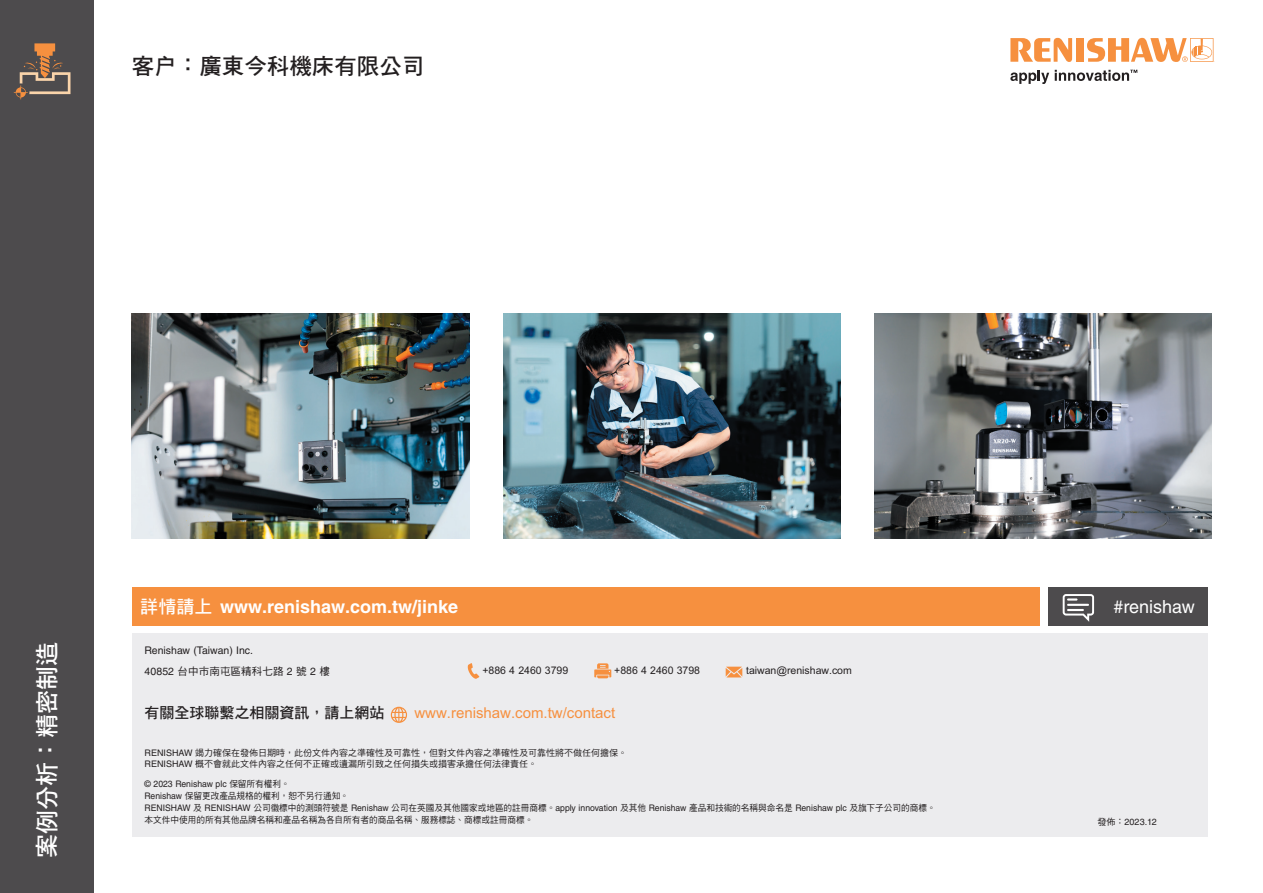
<style>
.page{position:relative;width:1263px;height:893px;background:#fff}
.page>*{position:absolute;margin:0;border:0;box-sizing:border-box;transform-origin:0 0}
.t1{font:24px "DF Hei HK W7";color:#fff}
.t2{font:22.5px "DF Hei HK W7";color:#231f20}
.t3{font:700 18px "Helvetica LT Std";color:#fff}
.t4{font:18px "Helvetica LT Std";color:#fff}
.t5{font:700 15px "M Hei HKS";color:#f6903f}
.t6{font:15px "DF Hei HK W7";color:#231f20}
.t7{font:500 10.5px "M Hei HKS";color:#231f20}
.t8{font:10.5px "Helvetica LT Std";color:#231f20}
.t9{font:10.5px "DF Hei HK W5";letter-spacing:.01em;color:#231f20}
.t10{font:9px "Helvetica LT Std";color:#231f20;scale:.96 1}
.t11{font:9px/10.8px "DF Hei HK W5";color:#231f20}
.t12{font:9px "DF Hei HK W5";color:#231f20;scale:.96 1}
.t13{font:9px "Helvetica LT Std";color:#231f20}
.s1{font-family:"DF Hei HK W7";font-weight:400}
.s2{font-family:"Helvetica LT Std"}
.s3{font-family:"DF Hei HK W5"}
</style>
<div class="page">
<img style="left:132px;top:314px;width:337px;height:224px">
<img style="left:503px;top:314px;width:337px;height:224px">
<img style="left:874px;top:314px;width:338px;height:224px">
<svg style="left:1010px;top:70px;width:39px;height:14px"></svg>
<svg style="left:1010px;top:38px;width:62px;height:24px"></svg>
<div style="left:1076px;top:38px;width:8px;height:24px;background:#f6903f"></div>
<svg style="left:1087px;top:38px;width:126px;height:24px"></svg>
<svg style="left:1055px;top:70px;width:82px;height:11px"></svg>
<div style="left:0;top:0;width:94px;height:893px;background:#4d4b4d"></div>
<svg style="left:14px;top:43px;width:56px;height:56px"></svg>
<div style="left:132px;top:633px;width:1076px;height:203px;background:#ececee"></div>
<div style="left:132px;top:588px;width:907px;height:38px;background:#f6903f"></div>
<div style="left:1048px;top:588px;width:160px;height:38px;background:#4d4b4d"></div>
<svg style="left:1063px;top:594px;width:31px;height:28px"></svg>
<svg style="left:594px;top:663px;width:17px;height:15px"></svg>
<svg style="left:468px;top:663px;width:11px;height:16px"></svg>
<svg style="left:726px;top:667px;width:16px;height:10px"></svg>
<svg style="left:391px;top:707px;width:16px;height:16px"></svg>
<h2 class="t2" style="left:132px;top:54px;width:294px">客户：廣東今科機床有限公司</h2>
<h1 class="t1" style="left:34px;top:858px;width:217px;rotate:-90deg">案例分析：精密制造</h1>
<h3 class="t3" style="left:140px;top:596px;width:319px"><span class="s1">詳情請上</span> www.renishaw.com.tw/jinke</h3>
<p class="t8" style="left:145px;top:644px;width:110px">Renishaw (Taiwan) Inc.</p>
<p class="t9" style="left:145px;top:665px;width:187px"><span class="s2">40852</span> 台中市南屯區精科七路 <span class="s2">2</span> 號 <span class="s2">2</span> 樓</p>
<p class="t7" style="left:482px;top:663px;width:87px">+886 4 2460 3799</p>
<p class="t7" style="left:614px;top:663px;width:87px">+886 4 2460 3798</p>
<p class="t7" style="left:746px;top:663px;width:107px">taiwan@renishaw.com</p>
<h3 class="t6" style="left:144px;top:704px;width:242px">有關全球聯繫之相關資訊，請上網站</h3>
<h3 class="t5" style="left:414px;top:701px;width:202px">www.renishaw.com.tw/contact</h3>
<p class="t11" style="left:145px;top:748px;width:484px"><span class="s2">RENISHAW</span> 竭力確保在發佈日期時，此份文件內容之準確性及可靠性，但對文件內容之準確性及可靠性將不做任何擔保。<br><span class="s2">RENISHAW</span> 概不會就此文件內容之任何不正確或遺漏所引致之任何損失或損害承擔任何法律責任。</p>
<p class="t10" style="left:145px;top:779px;width:153px">© 2023 Renishaw plc <span class="s3">保留所有權利。</span></p>
<p class="t12" style="left:145px;top:791px;width:214px"><span class="s2">Renishaw</span> 保留更改產品規格的權利，恕不另行通知。</p>
<p class="t10" style="left:145px;top:803px;width:826px">RENISHAW <span class="s3">及</span> RENISHAW <span class="s3">公司徽標中的測頭符號是</span> Renishaw <span class="s3">公司在英國及其他國家或地區的註冊商標。</span>apply innovation <span class="s3">及其他</span> Renishaw <span class="s3">產品和技術的名稱與命名是</span> Renishaw plc <span class="s3">及旗下子公司的商標。</span></p>
<p class="t12" style="left:145px;top:815px;width:406px">本文件中使用的所有其他品牌名稱和產品名稱為各自所有者的商品名稱、服務標誌、商標或註冊商標。</p>
<h3 class="t4" style="left:1113px;top:596px;width:83px">#renishaw</h3>
<p class="t13" style="left:1098px;top:816px;width:61px"><span class="s3">發佈：</span>2023.12</p>
</div>
